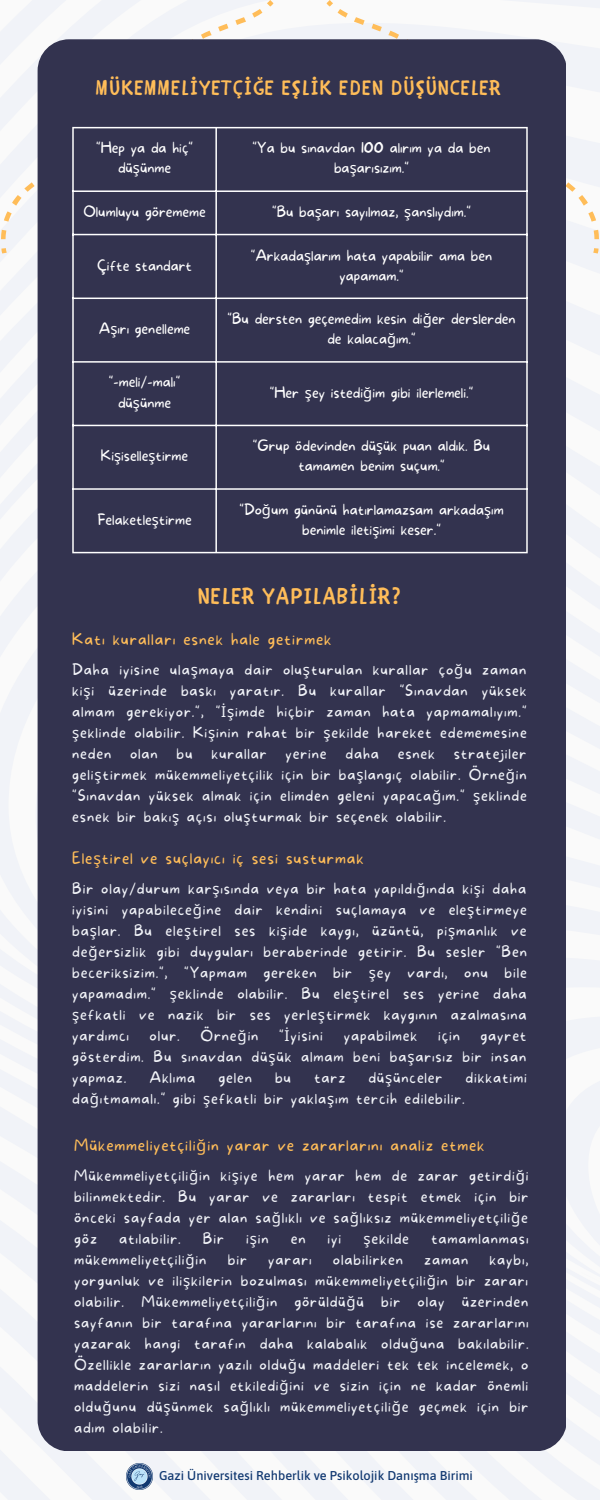
<style>
.page{position:relative;width:600px;height:1500px;background:#f5f6f8}
.page>*{position:absolute;margin:0;border:0;box-sizing:border-box;transform-origin:0 0}
.t1{font:23px "CHILDRENONE";letter-spacing:.08em;color:#ffbd59}
.t2{font:21px "CHILDRENONE";letter-spacing:.08em;color:#ffbd59}
.t3{font:100 16px "More Sugar";letter-spacing:.055em;color:#ffbd59}
.t4{font:100 15px/21px "More Sugar";letter-spacing:.055em;color:#f1f3f8;text-align:justify}
.t5{font:100 14.8px/20.2px "More Sugar";color:#fff;text-align:center}
.t6{font:500 12.8px "Asap";color:#123971}
.s1{font-family:"Noto Sans";font-weight:400}
</style>
<div class="page">
<svg style="left:1px;top:248px;width:6px;height:6px"></svg>
<div style="left:1px;top:9px;width:261px;height:230px;background:#f9f5f8"></div>
<svg style="left:267px;top:0;width:6px;height:7px"></svg>
<svg style="left:593px;top:248px;width:6px;height:6px"></svg>
<svg style="left:338px;top:9px;width:261px;height:230px"></svg>
<svg style="left:327px;top:0;width:6px;height:7px"></svg>
<div style="left:38px;top:39px;width:528px;height:1412px;background:#33334f;border-radius:31px"></div>
<img style="left:126px;top:1463px;width:27px;height:27px">
<hr style="left:72px;top:128px;width:2px;height:424px;background:#fff">
<hr style="left:215px;top:128px;width:2px;height:424px;background:#fff">
<hr style="left:526px;top:128px;width:2px;height:424px;background:#fff">
<hr style="left:72px;top:127px;width:456px;height:1px;background:#fff">
<hr style="left:72px;top:190px;width:456px;height:2px;background:#fff">
<hr style="left:72px;top:234px;width:456px;height:1px;background:#fff">
<hr style="left:72px;top:298px;width:456px;height:1px;background:#fff">
<hr style="left:72px;top:361px;width:456px;height:2px;background:#fff">
<hr style="left:72px;top:425px;width:456px;height:1px;background:#fff">
<hr style="left:72px;top:488px;width:456px;height:2px;background:#fff">
<hr style="left:72px;top:552px;width:456px;height:1px;background:#fff">
<h2 class="t2" style="left:96px;top:69px;width:405px">MÜKEMMELİYETÇİĞE EŞLİK EDEN DÜŞÜNCELER</h2>
<p class="t5" style="left:96px;top:138px;width:98px">"Hep ya da hiç" dü<span class="s1">ş</span>ünme</p>
<p class="t5" style="left:253px;top:138px;width:239px">"Ya bu sınavdan 100 alırım ya da ben ba<span class="s1">ş</span>arısızım."</p>
<p class="t5" style="left:83px;top:202px;width:124px">Olumluyu görememe</p>
<p class="t5" style="left:272px;top:202px;width:200px">"Bu ba<span class="s1">ş</span>arı sayılmaz, <span class="s1">ş</span>anslıydım."</p>
<p class="t5" style="left:97px;top:256px;width:97px">Çifte standart</p>
<p class="t5" style="left:251px;top:246px;width:243px">"Arkada<span class="s1">ş</span>larım hata yapabilir ama ben yapamam."</p>
<p class="t5" style="left:99px;top:319px;width:93px">A<span class="s1">ş</span>ırı genelleme</p>
<p class="t5" style="left:228px;top:309px;width:290px">"Bu dersten geçemedim kesin di<span class="s1">ğ</span>er derslerden de kalaca<span class="s1">ğ</span>ım."</p>
<p class="t5" style="left:109px;top:373px;width:73px">"-meli/-malı" dü<span class="s1">ş</span>ünme</p>
<p class="t5" style="left:270px;top:383px;width:205px">"Her <span class="s1">ş</span>ey istedi<span class="s1">ğ</span>im gibi ilerlemeli."</p>
<p class="t5" style="left:101px;top:447px;width:89px">Ki<span class="s1">ş</span>iselle<span class="s1">ş</span>tirme</p>
<p class="t5" style="left:253px;top:436px;width:239px">"Grup ödevinden dü<span class="s1">ş</span>ük puan aldık. Bu tamamen benim suçum."</p>
<p class="t5" style="left:98px;top:510px;width:96px">Felaketle<span class="s1">ş</span>tirme</p>
<p class="t5" style="left:239px;top:500px;width:266px">"Do<span class="s1">ğ</span>um gününü hatırlamazsam arkada<span class="s1">ş</span>ım benimle ileti<span class="s1">ş</span>imi keser."</p>
<h1 class="t1" style="left:198px;top:576px;width:205px">NELER YAPILABİLİR?</h1>
<p class="t3" style="left:72px;top:630px;width:261px">Katı kuralları esnek hale getirmek</p>
<p class="t4" style="left:72px;top:660px;width:456px">Daha iyisine ula<span class="s1">ş</span>maya dair olu<span class="s1">ş</span>turulan kurallar ço<span class="s1">ğ</span>u zaman ki<span class="s1">ş</span>i üzerinde baskı yaratır. Bu kurallar "Sınavdan yüksek almam gerekiyor.", "<span class="s1">İş</span>imde hiçbir zaman hata yapmamalıyım." <span class="s1">ş</span>eklinde olabilir. Ki<span class="s1">ş</span>inin rahat bir <span class="s1">ş</span>ekilde hareket edememesine neden</p>
<p class="t4" style="left:130px;top:744px;width:29px">olan</p>
<p class="t4" style="left:177px;top:744px;width:18px">bu</p>
<p class="t4" style="left:211px;top:744px;width:57px">kurallar</p>
<p class="t4" style="left:286px;top:744px;width:43px">yerine</p>
<p class="t4" style="left:346px;top:744px;width:35px">daha</p>
<p class="t4" style="left:398px;top:744px;width:39px">esnek</p>
<p class="t4" style="left:72px;top:744px;width:456px;text-indent:382px">stratejiler geli<span class="s1">ş</span>tirmek mükemmeliyetçilik için bir ba<span class="s1">ş</span>langıç olabilir. Örne<span class="s1">ğ</span>in "Sınavdan yüksek almak için elimden geleni yapaca<span class="s1">ğ</span>ım." <span class="s1">ş</span>eklinde esnek bir bakı<span class="s1">ş</span> açısı olu<span class="s1">ş</span>turmak bir seçenek olabilir.</p>
<p class="t3" style="left:72px;top:849px;width:293px">Ele<span class="s1">ş</span>tirel ve suçlayıcı iç sesi susturmak</p>
<p class="t4" style="left:72px;top:878px;width:456px">Bir olay/durum kar<span class="s1">ş</span>ısında veya bir hata yapıldı<span class="s1">ğ</span>ında ki<span class="s1">ş</span>i daha iyisini yapabilece<span class="s1">ğ</span>ine dair kendini suçlamaya ve ele<span class="s1">ş</span>tirmeye ba<span class="s1">ş</span>lar. Bu ele<span class="s1">ş</span>tirel ses ki<span class="s1">ş</span>ide kaygı, üzüntü, pi<span class="s1">ş</span>manlık ve de<span class="s1">ğ</span>ersizlik gibi duyguları beraberinde getirir. Bu sesler "Ben beceriksizim.", "Yapmam gereken bir <span class="s1">ş</span>ey vardı, onu bile yapamadım." <span class="s1">ş</span>eklinde olabilir. Bu ele<span class="s1">ş</span>tirel ses yerine daha <span class="s1">ş</span>efkatli ve nazik bir ses yerle<span class="s1">ş</span>tirmek kaygının azalmasına yardımcı</p>
<p class="t4" style="left:150px;top:1025px;width:32px">olur.</p>
<p class="t4" style="left:201px;top:1025px;width:59px">Örne<span class="s1">ğ</span>in</p>
<p class="t4" style="left:279px;top:1025px;width:45px">"<span class="s1">İ</span>yisini</p>
<p class="t4" style="left:344px;top:1025px;width:75px">yapabilmek</p>
<p class="t4" style="left:438px;top:1025px;width:23px">için</p>
<p class="t4" style="left:72px;top:1025px;width:456px;text-indent:408px">gayret gösterdim. Bu sınavdan dü<span class="s1">ş</span>ük almam beni ba<span class="s1">ş</span>arısız bir insan yapmaz.</p>
<p class="t4" style="left:150px;top:1067px;width:47px">Aklıma</p>
<p class="t4" style="left:218px;top:1067px;width:35px">gelen</p>
<p class="t4" style="left:275px;top:1067px;width:18px">bu</p>
<p class="t4" style="left:314px;top:1067px;width:33px">tarz</p>
<p class="t4" style="left:368px;top:1067px;width:76px">dü<span class="s1">ş</span>ünceler</p>
<p class="t4" style="left:466px;top:1067px;width:63px">dikkatimi</p>
<p class="t4" style="left:72px;top:1088px;width:394px">da<span class="s1">ğ</span>ıtmamalı." gibi <span class="s1">ş</span>efkatli bir yakla<span class="s1">ş</span>ım tercih edilebilir.</p>
<p class="t3" style="left:74px;top:1136px;width:412px">Mükemmeliyetçili<span class="s1">ğ</span>in yarar ve zararlarını analiz etmek</p>
<p class="t4" style="left:74px;top:1166px;width:456px">Mükemmeliyetçili<span class="s1">ğ</span>in ki<span class="s1">ş</span>iye hem yarar hem de zarar getirdi<span class="s1">ğ</span>i bilinmektedir. Bu yarar ve zararları tespit etmek için bir önceki sayfada yer alan sa<span class="s1">ğ</span>lıklı ve sa<span class="s1">ğ</span>lıksız mükemmeliyetçili<span class="s1">ğ</span>e göz</p>
<p class="t4" style="left:119px;top:1229px;width:63px">atılabilir.</p>
<p class="t4" style="left:203px;top:1229px;width:23px">Bir</p>
<p class="t4" style="left:246px;top:1229px;width:24px">i<span class="s1">ş</span>in</p>
<p class="t4" style="left:291px;top:1229px;width:16px">en</p>
<p class="t4" style="left:328px;top:1229px;width:15px">iyi</p>
<p class="t4" style="left:363px;top:1229px;width:47px"><span class="s1">ş</span>ekilde</p>
<p class="t4" style="left:431px;top:1229px;width:99px">tamamlanması</p>
<p class="t4" style="left:74px;top:1250px;width:134px">mükemmeliyetçili<span class="s1">ğ</span>in</p>
<p class="t4" style="left:228px;top:1250px;width:21px">bir</p>
<p class="t4" style="left:268px;top:1250px;width:45px">yararı</p>
<p class="t4" style="left:333px;top:1250px;width:71px">olabilirken</p>
<p class="t4" style="left:424px;top:1250px;width:46px">zaman</p>
<p class="t4" style="left:74px;top:1250px;width:456px;text-indent:416px">kaybı, yorgunluk ve ili<span class="s1">ş</span>kilerin bozulması mükemmeliyetçili<span class="s1">ğ</span>in bir zararı olabilir. Mükemmeliyetçili<span class="s1">ğ</span>in görüldü<span class="s1">ğ</span>ü bir olay üzerinden sayfanın bir tarafına yararlarını bir tarafına ise zararlarını yazarak hangi tarafın daha kalabalık oldu<span class="s1">ğ</span>una bakılabilir.<br>Özellikle zararların yazılı oldu<span class="s1">ğ</span>u maddeleri tek tek incelemek, o maddelerin sizi nasıl etkiledi<span class="s1">ğ</span>ini ve sizin için ne kadar önemli oldu<span class="s1">ğ</span>unu dü<span class="s1">ş</span>ünmek sa<span class="s1">ğ</span>lıklı mükemmeliyetçili<span class="s1">ğ</span>e geçmek için bir adım olabilir.</p>
<p class="t6" style="left:159px;top:1468px;width:313px">Gazi Üniversitesi Rehberli k ve Psi koloji k Danışma Bi rimi</p>
</div>
